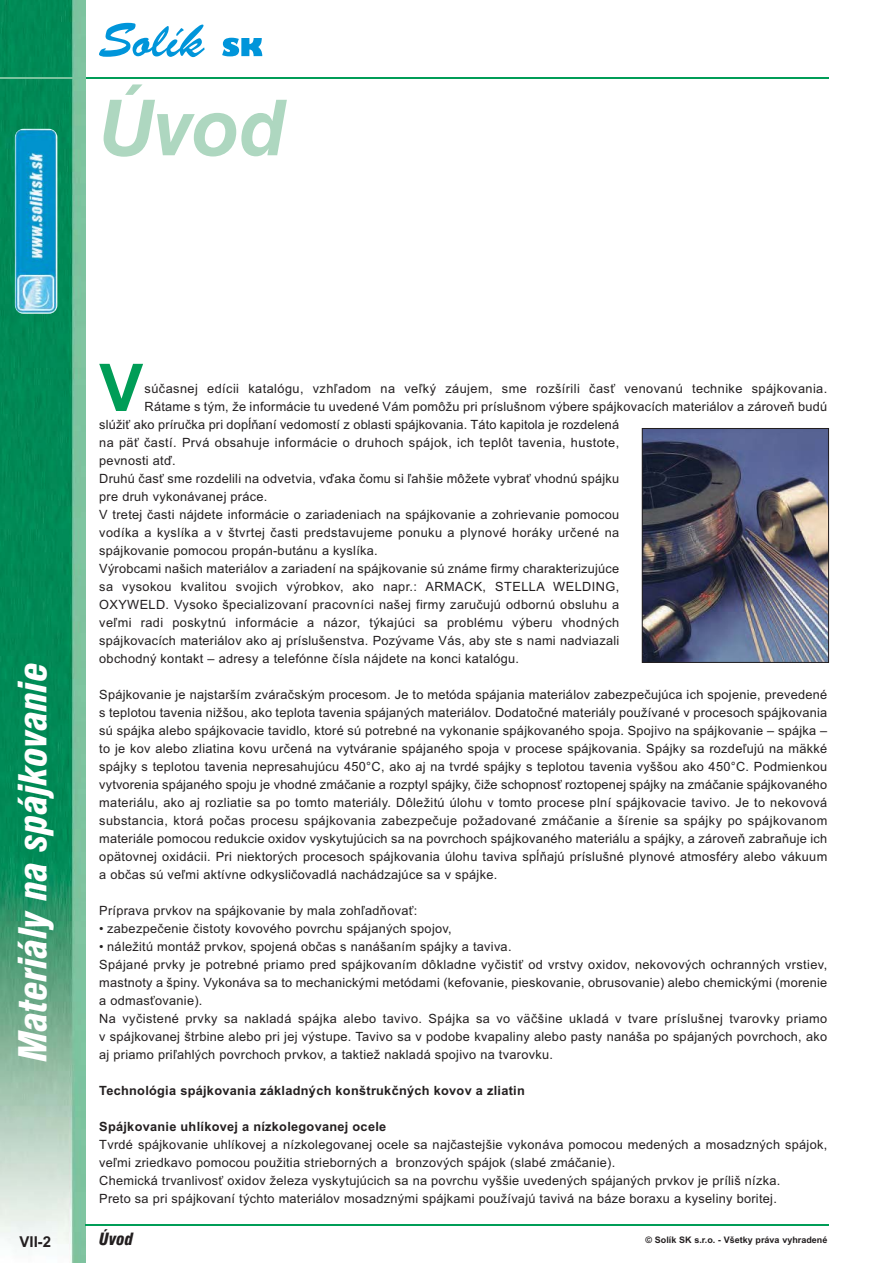
<style>
.page{position:relative;width:893px;height:1263px;background:#fff}
.page>*{position:absolute;margin:0;border:0;box-sizing:border-box;transform-origin:0 0}
.t1{font:italic 700 72px "Swis 721 PL";color:#aed7c0}
.t2{font:700 65.85px "Arial";color:#009d57}
.t3{font:italic 37.5px "Swis 721 Blk Cn EU";color:#fff}
.t4{font:italic 16.5px "Swis 721 Blk Cn EU";color:#231f20}
.t5{font:700 15px "Arial";color:#231f20}
.t6{font:12.75px/18px "Arial";letter-spacing:.02em;color:#231f20}
.t7{font:700 12.75px "Arial";letter-spacing:.02em;color:#231f20}
.t8{font:700 9px "Arial";color:#231f20}
</style>
<div class="page">
<img style="left:0;top:0;width:85px;height:1263px">
<hr style="left:85px;top:77px;width:744px;height:1px;background:#009d57">
<hr style="left:0;top:77px;width:85px;height:1px;background:#7cc39e">
<hr style="left:85px;top:1224px;width:744px;height:2px;background:#009d57">
<svg style="left:99px;top:23px;width:163px;height:34px"></svg>
<img style="left:15px;top:129px;width:42px;height:185px;border-radius:8px">
<img style="left:644px;top:430px;width:183px;height:231px">
<div style="left:642px;top:428px;width:187px;height:235px;border:1px solid #231f20"></div>
<h1 class="t1" style="left:99px;top:88px;width:189px">Úvod</h1>
<h3 class="t3" style="left:12px;top:1061px;width:401px;rotate:-90deg">Materiály na spájkovanie</h3>
<h2 class="t2" style="left:99px;top:364px;width:45px">V</h2>
<p class="t6" style="left:145px;top:381px;width:684px">súčasnej edícii katalógu, vzhľadom na veľký záujem, sme rozšírili časť venovanú technike spájkovania.</p>
<p class="t6" style="left:145px;top:399px;width:684px">Rátame s tým, že informácie tu uvedené Vám pomôžu pri príslušnom výbere spájkovacích materiálov a zároveň budú</p>
<p class="t6" style="left:99px;top:417px;width:521px">slúžiť ako príručka pri dopĺňaní vedomostí z oblasti spájkovania. Táto kapitola je rozdelená</p>
<p class="t6" style="left:99px;top:435px;width:521px">na päť častí. Prvá obsahuje informácie o druhoch spájok, ich teplôt tavenia, hustote,</p>
<p class="t6" style="left:99px;top:453px;width:78px">pevnosti atď.</p>
<p class="t6" style="left:99px;top:471px;width:521px">Druhú časť sme rozdelili na odvetvia, vďaka čomu si ľahšie môžete vybrať vhodnú spájku</p>
<p class="t6" style="left:99px;top:489px;width:170px">pre druh vykonávanej práce.</p>
<p class="t6" style="left:99px;top:507px;width:521px">V tretej časti nájdete informácie o zariadeniach na spájkovanie a zohrievanie pomocou</p>
<p class="t6" style="left:99px;top:525px;width:521px">vodíka a kyslíka a v štvrtej časti predstavujeme ponuku a plynové horáky určené na</p>
<p class="t6" style="left:99px;top:543px;width:280px">spájkovanie pomocou propán-butánu a kyslíka.</p>
<p class="t6" style="left:99px;top:561px;width:521px">Výrobcami našich materiálov a zariadení na spájkovanie sú známe firmy charakterizujúce</p>
<p class="t6" style="left:99px;top:579px;width:521px">sa vysokou kvalitou svojich výrobkov, ako napr.: ARMACK, STELLA WELDING,</p>
<p class="t6" style="left:99px;top:597px;width:521px">OXYWELD. Vysoko špecializovaní pracovníci našej firmy zaručujú odbornú obsluhu a</p>
<p class="t6" style="left:99px;top:615px;width:521px">veľmi radi poskytnú informácie a názor, týkajúci sa problému výberu vhodných</p>
<p class="t6" style="left:99px;top:633px;width:521px">spájkovacích materiálov ako aj príslušenstva. Pozývame Vás, aby ste s nami nadviazali</p>
<p class="t6" style="left:99px;top:651px;width:421px">obchodný kontakt – adresy a telefónne čísla nájdete na konci katalógu.</p>
<p class="t6" style="left:99px;top:687px;width:729px;text-align:justify">Spájkovanie je najstarším zváračským procesom. Je to metóda spájania materiálov zabezpečujúca ich spojenie, prevedené s teplotou tavenia nižšou, ako teplota tavenia spájaných materiálov. Dodatočné materiály používané v procesoch spájkovania sú spájka alebo spájkovacie tavidlo, ktoré sú potrebné na vykonanie spájkovaného spoja. Spojivo na spájkovanie – spájka – to je kov alebo zliatina kovu určená na vytváranie spájaného spoja v procese spájkovania. Spájky sa rozdeľujú na mäkké spájky s teplotou tavenia nepresahujúcu 450°C, ako aj na tvrdé spájky s teplotou tavenia vyššou ako 450°C. Podmienkou vytvorenia spájaného spoju je vhodné zmáčanie a rozptyl spájky, čiže schopnosť roztopenej spájky na zmáčanie spájkovaného materiálu, ako aj rozliatie sa po tomto materiály. Dôležitú úlohu v tomto procese plní spájkovacie tavivo. Je to nekovová substancia, ktorá počas procesu spájkovania zabezpečuje požadované zmáčanie a šírenie sa spájky po spájkovanom materiále pomocou redukcie oxidov vyskytujúcich sa na povrchoch spájkovaného materiálu a spájky, a zároveň zabraňuje ich opätovnej oxidácii. Pri niektorých procesoch spájkovania úlohu taviva spĺňajú príslušné plynové atmosféry alebo vákuum a občas sú veľmi aktívne odkysličovadlá nachádzajúce sa v spájke.</p>
<p class="t6" style="left:99px;top:903px;width:320px">Príprava prvkov na spájkovanie by mala zohľadňovať:</p>
<p class="t6" style="left:99px;top:921px;width:354px">• zabezpečenie čistoty kovového povrchu spájaných spojov,</p>
<p class="t6" style="left:99px;top:939px;width:729px">• náležitú montáž prvkov, spojená občas s nanášaním spájky a taviva.<br>Spájané prvky je potrebné priamo pred spájkovaním dôkladne vyčistiť od vrstvy oxidov, nekovových ochranných vrstiev, mastnoty a špiny. Vykonáva sa to mechanickými metódami (kefovanie, pieskovanie, obrusovanie) alebo chemickými (morenie a odmasťovanie).<br>Na vyčistené prvky sa nakladá spájka alebo tavivo. Spájka sa vo väčšine ukladá v tvare príslušnej tvarovky priamo v spájkovanej štrbine alebo pri jej výstupe. Tavivo sa v podobe kvapaliny alebo pasty nanáša po spájaných povrchoch, ako aj priamo priľahlých povrchoch prvkov, a taktiež nakladá spojivo na tvarovku.</p>
<p class="t7" style="left:99px;top:1086px;width:427px">Technológia spájkovania základných konštrukčných kovov a zliatin</p>
<p class="t7" style="left:99px;top:1122px;width:288px">Spájkovanie uhlíkovej a nízkolegovanej ocele</p>
<p class="t6" style="left:99px;top:1137px;width:729px">Tvrdé spájkovanie uhlíkovej a nízkolegovanej ocele sa najčastejšie vykonáva pomocou medených a mosadzných spájok, veľmi zriedkavo pomocou použitia strieborných a bronzových spájok (slabé zmáčanie).<br>Chemická trvanlivosť oxidov železa vyskytujúcich sa na povrchu vyššie uvedených spájaných prvkov je príliš nízka.<br>Preto sa pri spájkovaní týchto materiálov mosadznými spájkami používajú tavivá na báze boraxu a kyseliny boritej.</p>
<p class="t4" style="left:99px;top:1229px;width:36px">Úvod</p>
<p class="t5" style="left:20px;top:1236px;width:33px">VII-2</p>
<p class="t8" style="left:645px;top:1237px;width:183px">© Solík SK s.r.o. - Všetky práva vyhradené</p>
</div>
